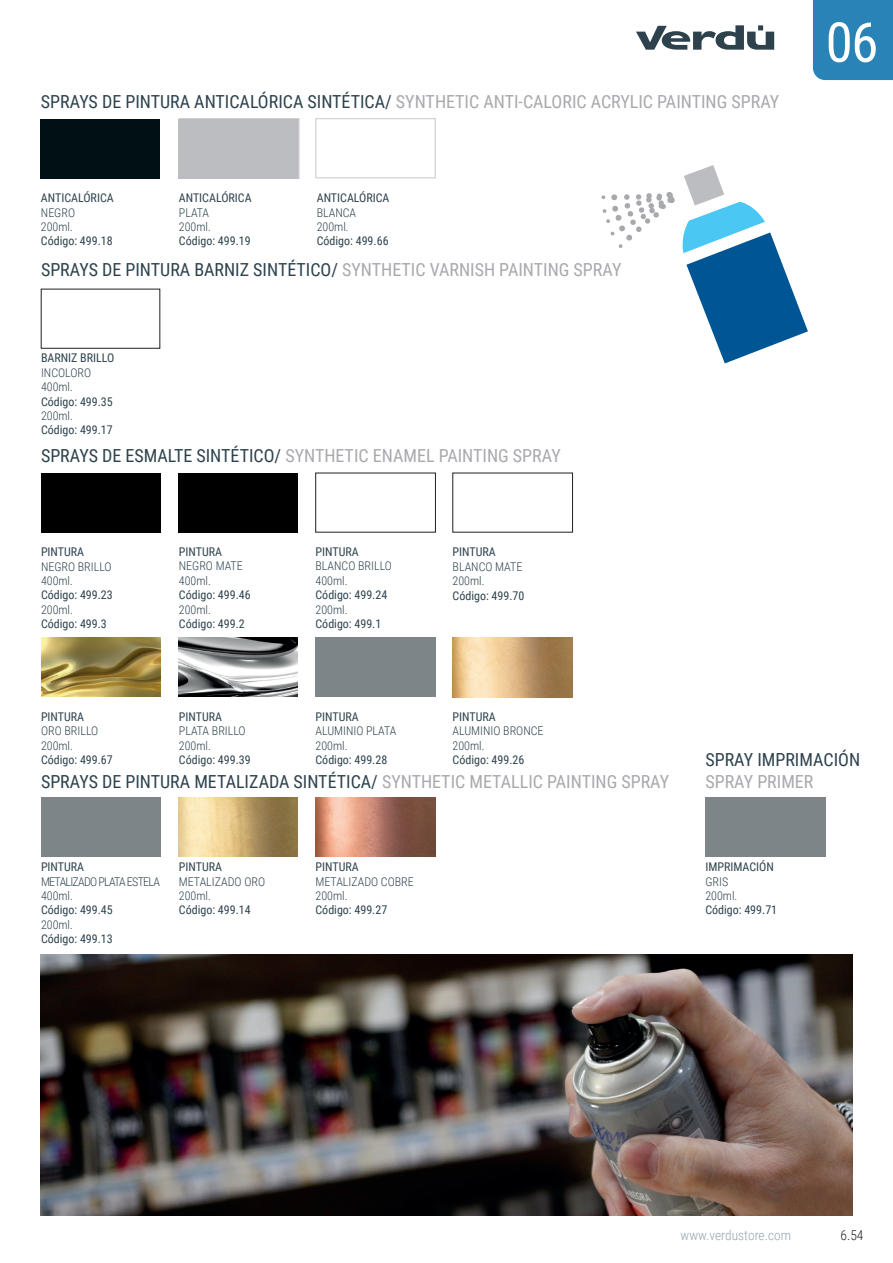
<style>
.page{position:relative;width:893px;height:1263px;background:#fff}
.page>*{position:absolute;margin:0;border:0;box-sizing:border-box;transform-origin:0 0}
.t1{font:55.2px "Roboto Condensed";color:#fff}
.t2{font:18px "Roboto Condensed";color:#a8a9ad}
.t3{font:18px "Roboto Condensed";color:#2d424d}
.t4{font:300 13.5px "Roboto Condensed";color:#93a6b2}
.t5{font:300 13.5px "Roboto Condensed";color:#231f20}
.TITULOS{font:12px "Roboto Condensed";color:#2d424d}
.TITULOS-2{font:300 12px "Roboto Condensed";color:#2d424d}
.TITULOS-3{font:300 12px "Roboto Condensed";letter-spacing:-.06em;color:#2d424d}
.s1{color:#2d424d}
.s2{color:#a8a9ad}
</style>
<div class="page">
<div style="left:813px;top:0;width:80px;height:80px;background:#2a83b6"></div>
<svg style="left:636px;top:25px;width:138px;height:25px"></svg>
<div style="left:179px;top:118px;width:120px;height:61px;background:#c7c8ca;border:2px solid #c7c8ca"></div>
<img style="left:41px;top:954px;width:811px;height:261px">
<div style="left:41px;top:119px;width:119px;height:59px;background:#001015"></div>
<div style="left:179px;top:119px;width:119px;height:59px;background:#bcbdc0"></div>
<div style="left:315px;top:118px;width:121px;height:60px;border:1px solid #c7c8ca"></div>
<div style="left:179px;top:473px;width:119px;height:59px;background:#000"></div>
<div style="left:41px;top:473px;width:119px;height:59px;background:#000"></div>
<img style="left:41px;top:637px;width:119px;height:60px">
<div style="left:315px;top:473px;width:121px;height:59px;border:1px solid #231f20"></div>
<div style="left:315px;top:637px;width:121px;height:60px;background:#7e8588"></div>
<div style="left:41px;top:797px;width:119px;height:60px;background:#7e8588"></div>
<div style="left:705px;top:797px;width:120px;height:60px;background:#7e8588"></div>
<img style="left:453px;top:637px;width:120px;height:60px">
<img style="left:179px;top:797px;width:119px;height:60px">
<img style="left:315px;top:797px;width:121px;height:60px">
<img style="left:179px;top:637px;width:119px;height:60px">
<svg style="left:601px;top:165px;width:207px;height:199px"></svg>
<p class="t2" style="left:41px;top:89px;width:740px"><span class="s1">SPRAYS DE PINTURA ANTICALÓRICA SINTÉTICA/</span> SYNTHETIC ANTI-CALORIC ACRYLIC PAINTING SPRAY</p>
<p class="TITULOS" style="left:41px;top:190px;width:74px">ANTICALÓRICA</p>
<p class="TITULOS-2" style="left:41px;top:204px;width:36px">NEGRO</p>
<p class="TITULOS-2" style="left:41px;top:218px;width:34px">200ml.</p>
<p class="TITULOS" style="left:41px;top:233px;width:73px">Código: 499.18</p>
<p class="TITULOS" style="left:179px;top:190px;width:74px">ANTICALÓRICA</p>
<p class="TITULOS-2" style="left:179px;top:204px;width:32px">PLATA</p>
<p class="TITULOS-2" style="left:179px;top:218px;width:34px">200ml.</p>
<p class="TITULOS" style="left:179px;top:233px;width:73px">Código: 499.19</p>
<p class="TITULOS" style="left:317px;top:190px;width:74px">ANTICALÓRICA</p>
<p class="TITULOS-2" style="left:317px;top:204px;width:41px">BLANCA</p>
<p class="TITULOS-2" style="left:317px;top:218px;width:34px">200ml.</p>
<p class="TITULOS" style="left:317px;top:233px;width:73px">Código: 499.66</p>
<p class="t3" style="left:41px;top:257px;width:582px">SPRAYS DE PINTURA BARNIZ SINTÉTICO/ <span class="s2">SYNTHETIC VARNISH PAINTING SPRAY</span></p>
<p class="TITULOS" style="left:41px;top:350px;width:75px">BARNIZ BRILLO</p>
<p class="TITULOS-2" style="left:41px;top:364px;width:52px">INCOLORO</p>
<p class="TITULOS-2" style="left:41px;top:379px;width:34px">400ml.</p>
<p class="TITULOS" style="left:41px;top:393px;width:73px">Código: 499.35</p>
<p class="TITULOS-2" style="left:41px;top:407px;width:34px">200ml.</p>
<p class="TITULOS" style="left:41px;top:422px;width:73px">Código: 499.17</p>
<p class="t2" style="left:41px;top:443px;width:521px"><span class="s1">SPRAYS DE ESMALTE SINTÉTICO/</span> SYNTHETIC ENAMEL PAINTING SPRAY</p>
<p class="TITULOS" style="left:41px;top:544px;width:45px">PINTURA</p>
<p class="TITULOS-2" style="left:41px;top:558px;width:72px">NEGRO BRILLO</p>
<p class="TITULOS-2" style="left:41px;top:572px;width:34px">400ml.</p>
<p class="TITULOS" style="left:41px;top:587px;width:73px">Código: 499.23</p>
<p class="TITULOS-2" style="left:41px;top:601px;width:34px">200ml.</p>
<p class="TITULOS" style="left:41px;top:616px;width:67px">Código: 499.3</p>
<p class="TITULOS" style="left:179px;top:543px;width:45px">PINTURA</p>
<p class="TITULOS-2" style="left:179px;top:558px;width:65px">NEGRO MATE</p>
<p class="TITULOS-2" style="left:179px;top:572px;width:34px">400ml.</p>
<p class="TITULOS" style="left:179px;top:586px;width:73px">Código: 499.46</p>
<p class="TITULOS-2" style="left:179px;top:601px;width:34px">200ml.</p>
<p class="TITULOS" style="left:179px;top:615px;width:67px">Código: 499.2</p>
<p class="TITULOS" style="left:315px;top:543px;width:45px">PINTURA</p>
<p class="TITULOS-2" style="left:315px;top:558px;width:78px">BLANCO BRILLO</p>
<p class="TITULOS-2" style="left:315px;top:572px;width:34px">400ml.</p>
<p class="TITULOS" style="left:315px;top:586px;width:73px">Código: 499.24</p>
<p class="TITULOS-2" style="left:315px;top:601px;width:34px">200ml.</p>
<p class="TITULOS" style="left:315px;top:615px;width:67px">Código: 499.1</p>
<p class="TITULOS" style="left:453px;top:544px;width:45px">PINTURA</p>
<p class="TITULOS-2" style="left:453px;top:558px;width:71px">BLANCO MATE</p>
<p class="TITULOS-2" style="left:453px;top:572px;width:34px">200ml.</p>
<p class="TITULOS" style="left:453px;top:587px;width:73px">Código: 499.70</p>
<h1 class="t1" style="left:826px;top:4px;width:54px">06</h1>
<p class="TITULOS" style="left:41px;top:708px;width:45px">PINTURA</p>
<p class="TITULOS-2" style="left:41px;top:722px;width:59px">ORO BRILLO</p>
<p class="TITULOS-2" style="left:41px;top:737px;width:34px">200ml.</p>
<p class="TITULOS" style="left:41px;top:751px;width:73px">Código: 499.67</p>
<p class="TITULOS" style="left:179px;top:708px;width:45px">PINTURA</p>
<p class="TITULOS-2" style="left:179px;top:722px;width:68px">PLATA BRILLO</p>
<p class="TITULOS-2" style="left:179px;top:737px;width:34px">200ml.</p>
<p class="TITULOS" style="left:179px;top:751px;width:73px">Código: 499.39</p>
<p class="TITULOS" style="left:315px;top:708px;width:45px">PINTURA</p>
<p class="TITULOS-2" style="left:315px;top:723px;width:83px">ALUMINIO PLATA</p>
<p class="TITULOS-2" style="left:315px;top:737px;width:34px">200ml.</p>
<p class="TITULOS" style="left:315px;top:751px;width:73px">Código: 499.28</p>
<p class="TITULOS" style="left:453px;top:708px;width:45px">PINTURA</p>
<p class="TITULOS-2" style="left:453px;top:723px;width:92px">ALUMINIO BRONCE</p>
<p class="TITULOS-2" style="left:453px;top:737px;width:34px">200ml.</p>
<p class="TITULOS" style="left:453px;top:751px;width:73px">Código: 499.26</p>
<p class="t3" style="left:41px;top:769px;width:630px">SPRAYS DE PINTURA METALIZADA SINTÉTICA/ <span class="s2">SYNTHETIC METALLIC PAINTING SPRAY</span></p>
<p class="TITULOS" style="left:41px;top:858px;width:45px">PINTURA</p>
<p class="TITULOS-3" style="left:41px;top:873px;width:120px">METALIZADO PLATA ESTELA</p>
<p class="TITULOS-2" style="left:41px;top:887px;width:34px">400ml.</p>
<p class="TITULOS" style="left:41px;top:902px;width:73px">Código: 499.45</p>
<p class="TITULOS-2" style="left:41px;top:916px;width:34px">200ml.</p>
<p class="TITULOS" style="left:41px;top:930px;width:73px">Código: 499.13</p>
<p class="TITULOS" style="left:179px;top:858px;width:45px">PINTURA</p>
<p class="TITULOS-2" style="left:179px;top:873px;width:88px">METALIZADO ORO</p>
<p class="TITULOS-2" style="left:179px;top:887px;width:34px">200ml.</p>
<p class="TITULOS" style="left:179px;top:902px;width:73px">Código: 499.14</p>
<p class="TITULOS" style="left:315px;top:858px;width:45px">PINTURA</p>
<p class="TITULOS-2" style="left:315px;top:873px;width:100px">METALIZADO COBRE</p>
<p class="TITULOS-2" style="left:315px;top:887px;width:34px">200ml.</p>
<p class="TITULOS" style="left:315px;top:902px;width:73px">Código: 499.27</p>
<p class="t3" style="left:705px;top:747px;width:156px">SPRAY IMPRIMACIÓN</p>
<p class="t2" style="left:705px;top:769px;width:110px">SPRAY PRIMER</p>
<p class="TITULOS" style="left:705px;top:858px;width:70px">IMPRIMACIÓN</p>
<p class="TITULOS-2" style="left:705px;top:873px;width:24px">GRIS</p>
<p class="TITULOS-2" style="left:705px;top:887px;width:34px">200ml.</p>
<p class="TITULOS" style="left:705px;top:902px;width:73px">Código: 499.71</p>
<p class="t4" style="left:680px;top:1225px;width:112px">www.verdustore.com</p>
<p class="t5" style="left:841px;top:1225px;width:24px">6.54</p>
</div>
